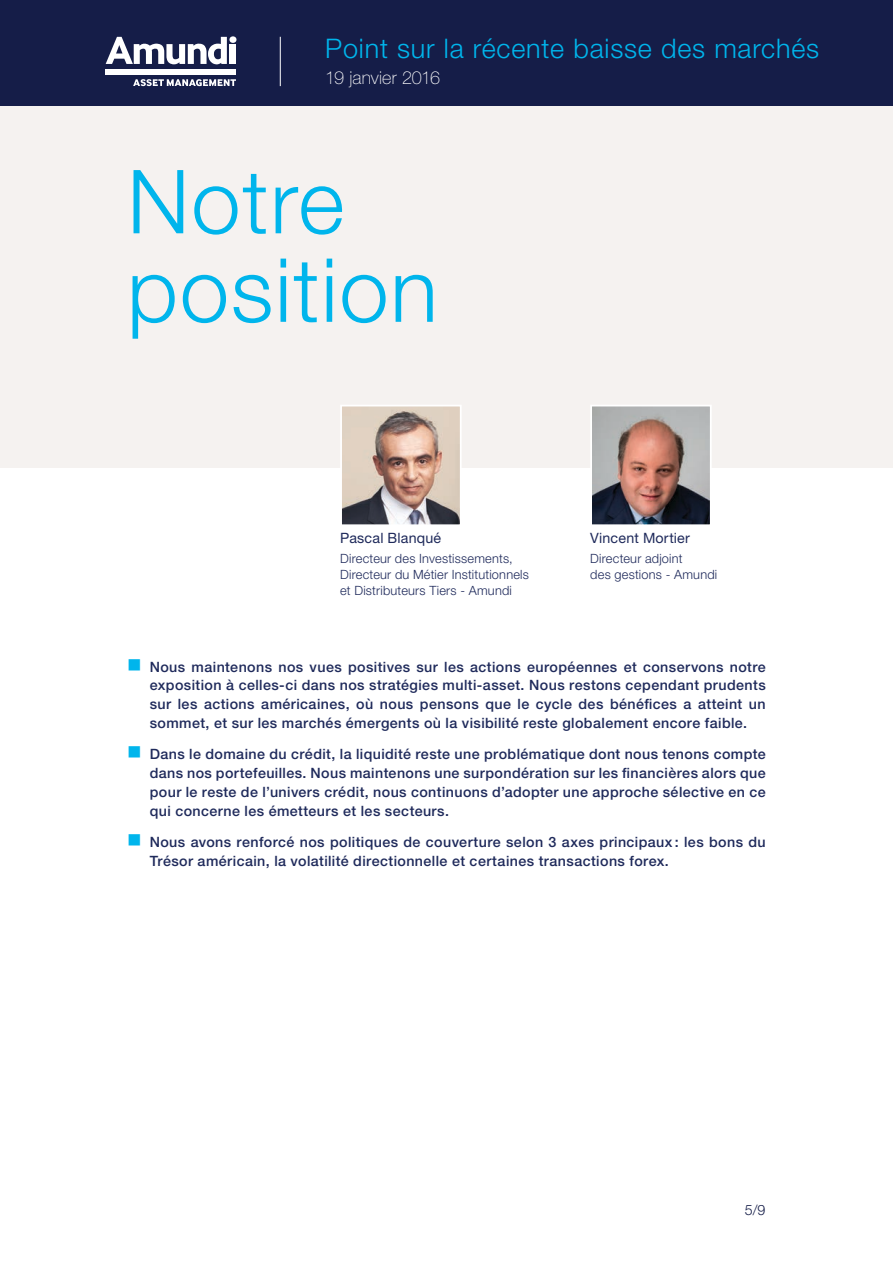
<style>
.page{position:relative;width:893px;height:1263px;background:#fff}
.page>*{position:absolute;margin:0;border:0;box-sizing:border-box;transform-origin:0 0}
.t1{font:300 88.5px/88.5px "Helvetica Neue LT Std";letter-spacing:.02em;color:#00b5ec}
.t2{font:300 27px "Helvetica Neue LT Std";letter-spacing:.03em;color:#00b5ec}
.t3{font:100 18px "Helvetica Neue LT Std";color:#fff}
.t4{font:500 14.25px/18.8px "Helvetica Neue LT Std";letter-spacing:.03em;color:#1f2a5b;text-align:justify}
.t5{font:14.25px "Helvetica Neue LT Std";letter-spacing:.015em;color:#1f2a5b}
.t6{font:300 14.25px "Helvetica Neue LT Std";color:#151d48}
.t7{font:300 12.75px/15.8px "Helvetica Neue LT Std";letter-spacing:.02em;color:#1f2a5b}
.s1{color:#00b5ec}
</style>
<div class="page">
<div style="left:0;top:0;width:893px;height:106px;background:#151d48"></div>
<svg style="left:106px;top:37px;width:121px;height:27px"></svg>
<div style="left:229px;top:36px;width:7px;height:7px;background:#fff;border-radius:50%"></div>
<div style="left:230px;top:44px;width:6px;height:20px;background:#fff"></div>
<div style="left:106px;top:69px;width:130px;height:5px;background:#fff"></div>
<svg style="left:133px;top:79px;width:103px;height:8px"></svg>
<hr style="left:280px;top:37px;width:1px;height:49px;background:#fff">
<div style="left:0;top:106px;width:893px;height:362px;background:#f5f2f0"></div>
<img style="left:593px;top:408px;width:116px;height:115px">
<div style="left:590px;top:405px;width:122px;height:121px;border:2px solid #fff"></div>
<img style="left:343px;top:408px;width:116px;height:115px">
<div style="left:340px;top:405px;width:122px;height:121px;border:2px solid #fff"></div>
<h2 class="t2" style="left:325px;top:32px;width:495px">Point sur la récente baisse des marchés</h2>
<p class="t3" style="left:325px;top:67px;width:116px">19 janvier 2016</p>
<h1 class="t1" style="left:127px;top:156px;width:312px">Notre position</h1>
<p class="t5" style="left:340px;top:530px;width:103px">Pascal Blanqué</p>
<p class="t7" style="left:340px;top:551px;width:190px">Directeur des Investissements,<br>Directeur du Métier Institutionnels et Distributeurs Tiers - Amundi</p>
<p class="t5" style="left:590px;top:530px;width:101px">Vincent Mortier</p>
<p class="t7" style="left:590px;top:551px;width:129px">Directeur adjoint<br>des gestions - Amundi</p>
<p class="t4" style="left:150px;top:657px;width:617px;text-indent:-22px"><span class="s1">■</span> Nous maintenons nos vues positives sur les actions européennes et conservons notre exposition à celles-ci dans nos stratégies multi-asset. Nous restons cependant prudents sur les actions américaines, où nous pensons que le cycle des bénéfices a atteint un sommet, et sur les marchés émergents où la visibilité reste globalement encore faible.</p>
<p class="t4" style="left:150px;top:745px;width:618px;text-indent:-22px"><span class="s1">■</span> Dans le domaine du crédit, la liquidité reste une problématique dont nous tenons compte dans nos portefeuilles. Nous maintenons une surpondération sur les financières alors que pour le reste de l’univers crédit, nous continuons d’adopter une approche sélective en ce qui concerne les émetteurs et les secteurs.</p>
<p class="t4" style="left:150px;top:833px;width:617px;text-indent:-22px"><span class="s1">■</span> Nous avons renforcé nos politiques de couverture selon 3 axes principaux : les bons du<br>Trésor américain, la volatilité directionnelle et certaines transactions forex.</p>
<p class="t6" style="left:745px;top:1201px;width:22px">5/9</p>
</div>
